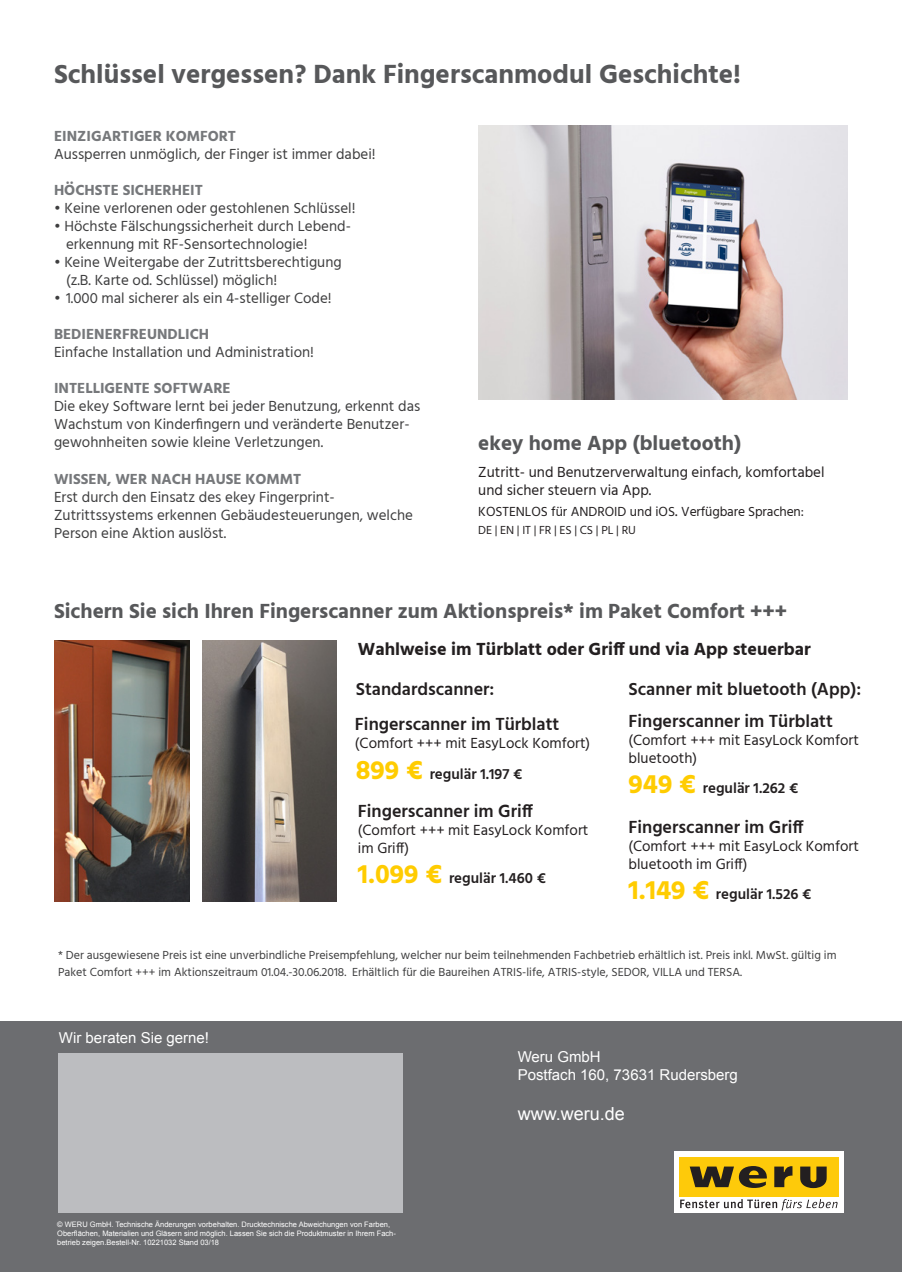
<style>
.page{position:relative;width:902px;height:1272px;background:#fff}
.page>*{position:absolute;margin:0;border:0;box-sizing:border-box;transform-origin:0 0}
.t1{font:700 27px "Hind";color:#57585a}
.t2{font:700 21px "Hind";color:#57585a}
.t3{font:600 18px "Hind";color:#231f20}
.t4{font:700 18px "Hind";color:#231f20}
.t5{font:18px "Arial";color:#fff}
.t6{font:15px/18px "Hind";color:#3e3e3f}
.t7{font:15px/18px "Hind";color:#231f20}
.t8{font:600 15px "Hind";color:#231f20}
.t9{font:15px "Arial";color:#fff}
.t10{font:700 15px "Hind";color:#76787b}
.t11{font:13.5px "Hind";color:#231f20}
.t12{font:12px/16.5px "Hind";color:#3e3e3f}
.t13{font:12px "Hind";letter-spacing:-.01em;color:#231f20}
.t14{font:7.5px/9px "Arial";color:#fff}
.s1{font-weight:700;color:#76787b}
.s2{font-size:15px}
.s3{font-weight:700;font-size:27px;color:#ffcc01}
</style>
<div class="page">
<img style="left:54px;top:640px;width:136px;height:261px">
<div style="left:0;top:1021px;width:901px;height:250px;background:#6c6d70"></div>
<svg style="left:674px;top:1151px;width:169px;height:61px;background:#fef6d7"></svg>
<svg style="left:680px;top:1198px;width:157px;height:12px;background:#d1d1d1"></svg>
<div style="left:679px;top:1156px;width:159px;height:39px;background:#feca0a"></div>
<svg style="left:689px;top:1166px;width:77px;height:21px"></svg>
<svg style="left:774px;top:1166px;width:18px;height:21px"></svg>
<svg style="left:800px;top:1166px;width:26px;height:21px"></svg>
<div style="left:58px;top:1053px;width:344px;height:159px;background:#bcbdc0"></div>
<img style="left:478px;top:125px;width:369px;height:274px">
<img style="left:202px;top:640px;width:135px;height:261px">
<p class="t1" style="left:54px;top:57px;width:688px">Schlüssel vergessen? Dank Fingerscanmodul Geschichte!</p>
<p class="t6" style="left:54px;top:128px;width:323px"><span class="s1">EINZIGARTIGER KOMFORT<br></span>Aussperren unmöglich, der Finger ist immer dabei!</p>
<p class="t10" style="left:54px;top:181px;width:150px">HÖCHSTE SICHERHEIT</p>
<p class="t6" style="left:54px;top:200px;width:303px">• Keine verlorenen oder gestohlenen Schlüssel!</p>
<p class="t6" style="left:54px;top:218px;width:298px">• Höchste Fälschungssicherheit durch Lebend-</p>
<p class="t6" style="left:66px;top:236px;width:243px">erkennung mit RF-Sensortechnologie!</p>
<p class="t6" style="left:54px;top:254px;width:289px">• Keine Weitergabe der Zutrittsberechtigung</p>
<p class="t6" style="left:66px;top:272px;width:213px">(z.B. Karte od. Schlüssel) möglich!</p>
<p class="t6" style="left:54px;top:290px;width:279px">• 1.000 mal sicherer als ein 4-stelliger Code!</p>
<p class="t6" style="left:54px;top:326px;width:261px"><span class="s1">BEDIENERFREUNDLICH<br></span>Einfache Installation und Administration!</p>
<p class="t6" style="left:54px;top:380px;width:368px"><span class="s1">INTELLIGENTE SOFTWARE<br></span>Die ekey Software lernt bei jeder Benutzung, erkennt das Wachstum von Kinderfingern und veränderte Benutzer&shy;gewohnheiten sowie kleine Verletzungen.</p>
<p class="t6" style="left:54px;top:470px;width:360px"><span class="s1">WISSEN, WER NACH HAUSE KOMMT<br></span>Erst durch den Einsatz des ekey Fingerprint-Zutrittssystems erkennen Gebäudesteuerungen, welche Person eine Aktion auslöst.</p>
<p class="t2" style="left:478px;top:430px;width:264px">ekey home App (bluetooth)</p>
<p class="t7" style="left:478px;top:464px;width:348px">Zutritt- und Benutzerverwaltung einfach, komfortabel und sicher steuern via App.</p>
<p class="t11" style="left:478px;top:503px;width:327px">KOSTENLOS für ANDROID und iOS<span class="s2">.</span> Verfügbare Sprachen:</p>
<p class="t13" style="left:478px;top:522px;width:159px">DE | EN | IT | FR | ES | CS | PL | RU</p>
<p class="t2" style="left:54px;top:598px;width:734px">Sichern Sie sich Ihren Fingerscanner zum Aktionspreis* im Paket Comfort +++</p>
<p class="t4" style="left:358px;top:638px;width:454px">Wahlweise im Türblatt oder Griff und via App steuerbar</p>
<p class="t3" style="left:356px;top:677px;width:140px">Standardscanner:</p>
<p class="t3" style="left:628px;top:676px;width:234px">Scanner mit bluetooth (App):</p>
<p class="t3" style="left:355px;top:711px;width:206px">Fingerscanner im Türblatt</p>
<p class="t7" style="left:355px;top:735px;width:237px">(Comfort +++ mit EasyLock Komfort)</p>
<p class="t8" style="left:356px;top:763px;width:168px"><span class="s3">899 €</span> regulär 1.197 €</p>
<p class="t3" style="left:358px;top:798px;width:176px">Fingerscanner im Griff</p>
<p class="t7" style="left:358px;top:821px;width:232px">(Comfort +++ mit EasyLock Komfort im Griff)</p>
<p class="t8" style="left:358px;top:867px;width:189px"><span class="s3">1.099 €</span> regulär 1.460 €</p>
<p class="t3" style="left:628px;top:709px;width:206px">Fingerscanner im Türblatt</p>
<p class="t7" style="left:628px;top:732px;width:232px">(Comfort +++ mit EasyLock Komfort bluetooth)</p>
<p class="t8" style="left:628px;top:777px;width:171px"><span class="s3">949 €</span> regulär 1.262 €</p>
<p class="t3" style="left:628px;top:814px;width:176px">Fingerscanner im Griff</p>
<p class="t7" style="left:628px;top:838px;width:232px">(Comfort +++ mit EasyLock Komfort</p>
<p class="t7" style="left:628px;top:856px;width:120px">bluetooth im Griff)</p>
<p class="t8" style="left:628px;top:883px;width:184px"><span class="s3">1.149 €</span> regulär 1.526 €</p>
<p class="t12" style="left:58px;top:947px;width:779px">* Der ausgewiesene Preis ist eine unverbindliche Preisempfehlung, welcher nur beim teilnehmenden Fachbetrieb erhältlich ist. Preis inkl. MwSt. gültig im<br>Paket Comfort +++ im Aktionszeitraum 01.04.-30.06.2018. Erhältlich für die Baureihen ATRIS-life, ATRIS-style, SEDOR, VILLA und TERSA.</p>
<p class="t9" style="left:59px;top:1027px;width:152px">Wir beraten Sie gerne!</p>
<p class="t14" style="left:57px;top:1219px;width:340px">© WERU GmbH. Technische Änderungen vorbehalten. Drucktechnische Abweichungen von Farben,<br>Oberflächen, Materialien und Gläsern sind möglich. Lassen Sie sich die Produktmuster in Ihrem Fach&shy;betrieb zeigen.Bestell-Nr. 10221032 Stand 03/18</p>
<p class="t9" style="left:517px;top:1047px;width:85px">Weru GmbH</p>
<p class="t9" style="left:517px;top:1065px;width:222px">Postfach 160, 73631 Rudersberg</p>
<p class="t5" style="left:517px;top:1101px;width:109px">www.weru.de</p>
</div>
